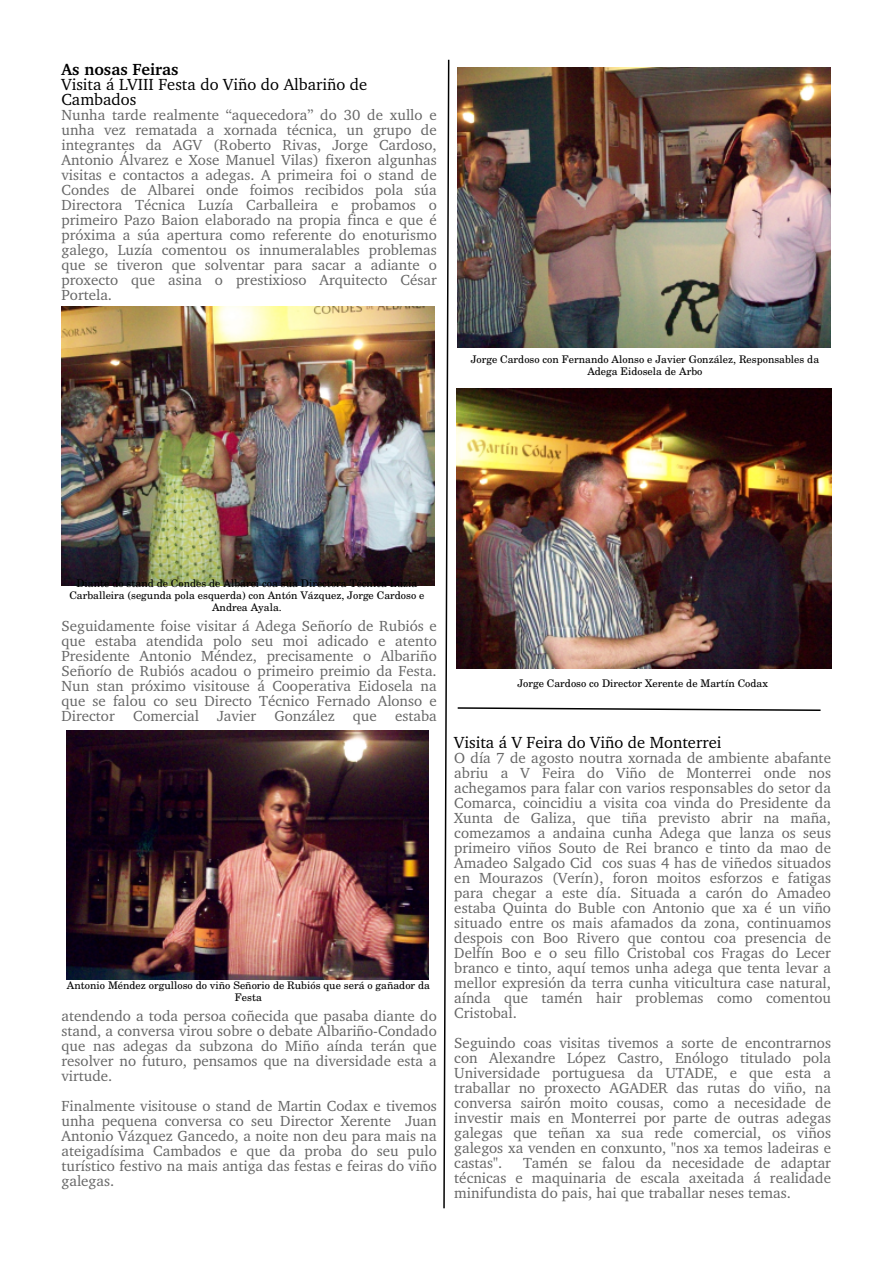
<style>
.page{position:relative;width:893px;height:1263px;background:#fff}
.page>*{position:absolute;margin:0;border:0;box-sizing:border-box;transform-origin:0 0}
.t1{font:16.5px/15px "Charter BT";color:#000}
.t2{font:700 16.5px "Charter BT";color:#000}
.t3{font:15px/15px "Charter BT";color:#666;text-align:justify}
.t4{font:10.5px/12px "Century Sch L Roma";color:#000;text-align:center}
</style>
<div class="page">
<svg style="left:443px;top:59px;width:7px;height:1150px"></svg>
<img style="left:62px;top:306px;width:372px;height:280px">
<img style="left:66px;top:730px;width:363px;height:250px">
<img style="left:458px;top:68px;width:373px;height:279px">
<img style="left:456px;top:388px;width:375px;height:281px">
<svg style="left:457px;top:707px;width:364px;height:4px"></svg>
<p class="t2" style="left:62px;top:63px;width:119px">As nosas Feiras</p>
<p class="t1" style="left:62px;top:79px;width:307px">Visita á LVIII Festa do Viño do Albariño de<br>Cambados</p>
<p class="t3" style="left:62px;top:109px;width:377px">Nunha tarde realmente “aquecedora” do 30 de xullo e unha vez rematada a xornada técnica, un grupo de integrantes da AGV (Roberto Rivas, Jorge Cardoso, Antonio Álvarez e Xose Manuel Vilas) fixeron algunhas visitas e contactos a adegas. A primeira foi o stand de Condes de Albarei onde foimos recibidos pola súa Directora Técnica Luzía Carballeira e probamos o primeiro Pazo Baion elaborado na propia finca e que é próxima a súa apertura como referente do enoturismo galego, Luzía comentou os innumeralables problemas que se tiveron que solventar para sacar a adiante o proxecto que asina o prestixioso Arquitecto César Portela.</p>
<p class="t4" style="left:471px;top:354px;width:350px">Jorge Cardoso con Fernando Alonso e Javier González, Responsables da<br>Adega Eidosela de Arbo</p>
<p class="t4" style="left:69px;top:578px;width:357px">Diante do stand de Condes de Albarei coa súa Directora Técnica Luzía<br>Carballeira (segunda pola esquerda) con Antón Vázquez, Jorge Cardoso e<br>Andrea Ayala.</p>
<p class="t3" style="left:62px;top:619px;width:377px">Seguidamente foise visitar á Adega Señorío de Rubiós e que estaba atendida polo seu moi adicado e atento Presidente Antonio Méndez, precisamente o Albariño Señorío de Rubiós acadou o primeiro preimio da Festa.<br>Nun stan próximo visitouse á Cooperativa Eidosela na que se falou co seu Directo Técnico Fernado Alonso e Director Comercial Javier González que estaba</p>
<p class="t4" style="left:67px;top:980px;width:365px">Antonio Méndez orgulloso do viño Señorio de Rubiós que será o gañador da<br>Festa</p>
<p class="t3" style="left:62px;top:1009px;width:377px">atendendo a toda persoa coñecida que pasaba diante do stand, a conversa virou sobre o debate Albariño-Condado que nas adegas da subzona do Miño aínda terán que resolver no futuro, pensamos que na diversidade esta a virtude.</p>
<p class="t3" style="left:62px;top:1099px;width:377px">Finalmente visitouse o stand de Martin Codax e tivemos unha pequena conversa co seu Director Xerente Juan Antonio Vázquez Gancedo, a noite non deu para mais na ateigadísima Cambados e que da proba do seu pulo turístico festivo na mais antiga das festas e feiras do viño galegas.</p>
<p class="t4" style="left:517px;top:678px;width:252px">Jorge Cardoso co Director Xerente de Martín Codax</p>
<p class="t1" style="left:454px;top:736px;width:269px">Visita á V Feira do Viño de Monterrei</p>
<p class="t3" style="left:454px;top:751px;width:378px">O día 7 de agosto noutra xornada de ambiente abafante abriu a V Feira do Viño de Monterrei onde nos achegamos para falar con varios responsables do setor da Comarca, coincidiu a visita coa vinda do Presidente da Xunta de Galiza, que tiña previsto abrir na maña, comezamos a andaina cunha Adega que lanza os seus primeiro viños Souto de Rei branco e tinto da mao de Amadeo Salgado Cid cos suas 4 has de viñedos situados en Mourazos (Verín), foron moitos esforzos e fatigas para chegar a este día. Situada a carón do Amadeo estaba Quinta do Buble con Antonio que xa é un viño situado entre os mais afamados da zona, continuamos despois con Boo Rivero que contou coa presencia de Delfín Boo e o seu fillo Cristobal cos Fragas do Lecer branco e tinto, aquí temos unha adega que tenta levar a mellor expresión da terra cunha viticultura case natural, aínda que tamén hair problemas como comentou Cristobal.</p>
<p class="t3" style="left:454px;top:1036px;width:378px">Seguindo coas visitas tivemos a sorte de encontrarnos con Alexandre López Castro, Enólogo titulado pola Universidade portuguesa da UTADE, e que esta a traballar no proxecto AGADER das rutas do viño, na conversa sairón moito cousas, como a necesidade de investir mais en Monterrei por parte de outras adegas galegas que teñan xa sua rede comercial, os viños galegos xa venden en conxunto, "nos xa temos ladeiras e castas".</p>
<p class="t3" style="left:454px;top:1156px;width:378px;text-indent:69px">Tamén se falou da necesidade de adaptar técnicas e maquinaria de escala axeitada á realidade minifundista do pais, hai que traballar neses temas.</p>
</div>
